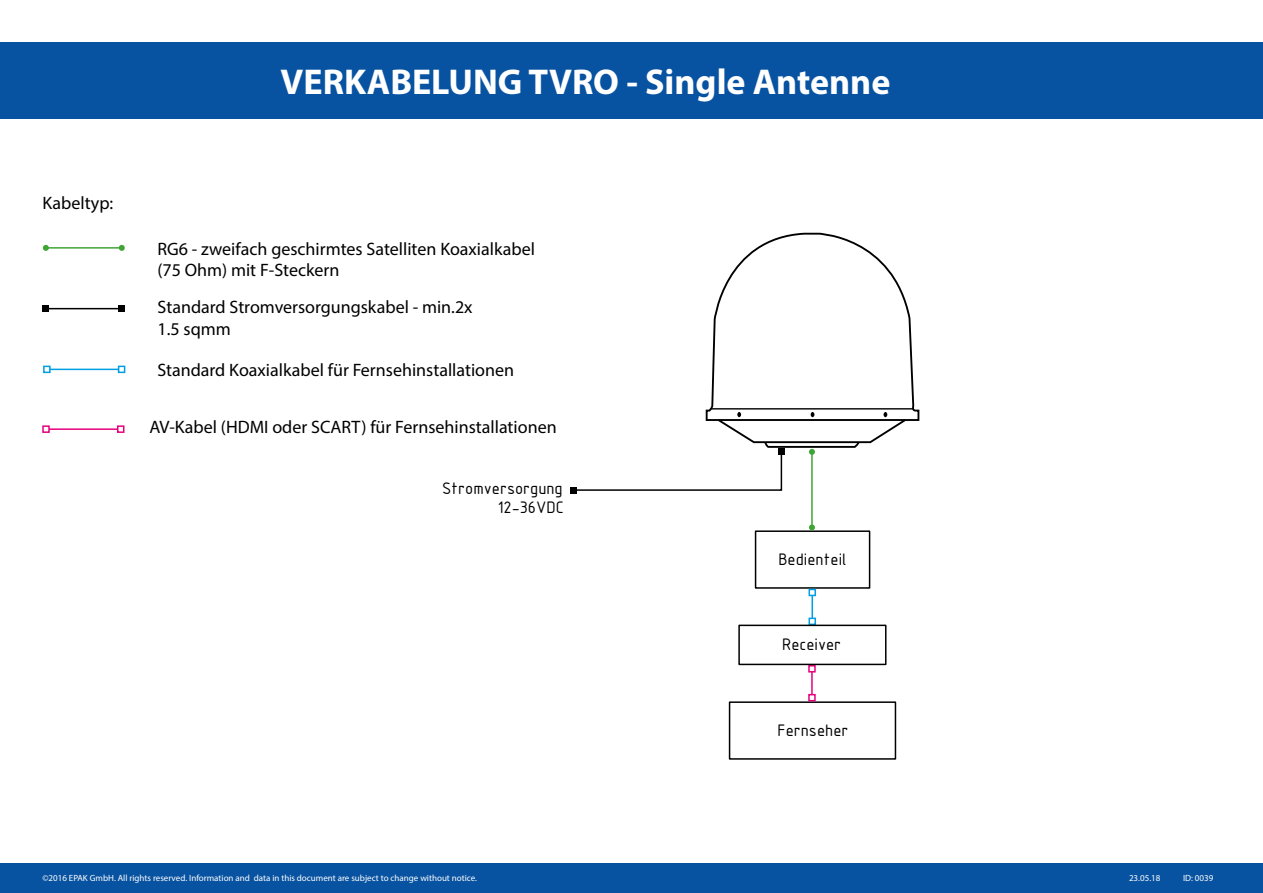
<style>
.page{position:relative;width:1263px;height:893px;background:#fff}
.page>*{position:absolute;margin:0;border:0;box-sizing:border-box;transform-origin:0 0}
.t1{font:700 36px "Myriad Pro";color:#fff}
.t2{font:18px/21.6px "Myriad Pro";color:#000}
.t3{font:18px "ISOCPEUR";color:#000}
.t4{font:9px "Myriad Pro";color:#fff}
</style>
<div class="page">
<div style="left:729px;top:701px;width:167px;height:59px;border:2px solid #000"></div>
<div style="left:0;top:43px;width:1263px;height:76px;background:#0853a1"></div>
<div style="left:0;top:863px;width:1263px;height:30px;background:#0853a1"></div>
<div style="left:755px;top:530px;width:115px;height:59px;border:2px solid #000"></div>
<hr style="left:46px;top:247px;width:76px;height:2px;background:#3fa535">
<svg style="left:43px;top:245px;width:6px;height:6px"></svg>
<svg style="left:119px;top:245px;width:6px;height:6px"></svg>
<hr style="left:45px;top:308px;width:76px;height:1px;background:#000">
<svg style="left:42px;top:306px;width:6px;height:6px"></svg>
<svg style="left:118px;top:306px;width:6px;height:6px"></svg>
<hr style="left:811px;top:452px;width:2px;height:75px;background:#3fa535">
<svg style="left:571px;top:232px;width:349px;height:261px"></svg>
<svg style="left:809px;top:524px;width:6px;height:6px"></svg>
<hr style="left:811px;top:595px;width:2px;height:23px;background:#009fe3">
<div style="left:808px;top:589px;width:8px;height:7px;border:2px solid #009fe3"></div>
<div style="left:808px;top:618px;width:8px;height:7px;border:2px solid #009fe3"></div>
<hr style="left:811px;top:672px;width:2px;height:23px;background:#e6007d">
<div style="left:808px;top:665px;width:8px;height:7px;border:2px solid #e6007d"></div>
<div style="left:808px;top:694px;width:8px;height:7px;border:2px solid #e6007d"></div>
<hr style="left:50px;top:369px;width:69px;height:1px;background:#009fe3">
<div style="left:43px;top:366px;width:8px;height:7px;border:2px solid #009fe3"></div>
<div style="left:118px;top:366px;width:7px;height:7px;border:2px solid #009fe3"></div>
<div style="left:738px;top:625px;width:148px;height:40px;border:2px solid #000"></div>
<hr style="left:49px;top:428px;width:69px;height:2px;background:#e6007d">
<div style="left:42px;top:425px;width:8px;height:8px;border:2px solid #e6007d"></div>
<div style="left:117px;top:425px;width:7px;height:8px;border:2px solid #e6007d"></div>
<h1 class="t1" style="left:281px;top:59px;width:611px">VERKABELUNG TVRO - Single Antenne</h1>
<p class="t2" style="left:43px;top:192px;width:72px">Kabeltyp:</p>
<p class="t2" style="left:157px;top:237px;width:379px">RG6 - zweifach geschirmtes Satelliten Koaxialkabel (75 Ohm) mit F-Steckern</p>
<p class="t2" style="left:158px;top:296px;width:316px">Standard Stromversorgungskabel - min.2x<br>1.5 sqmm</p>
<p class="t2" style="left:157px;top:359px;width:358px">Standard Koaxialkabel für Fernsehinstallationen</p>
<p class="t2" style="left:150px;top:416px;width:409px">AV-Kabel (HDMI oder SCART) für Fernsehinstallationen</p>
<p class="t3" style="left:442px;top:477px;width:122px">Stromversorgung</p>
<p class="t3" style="left:498px;top:496px;width:68px">12-36VDC</p>
<p class="t3" style="left:778px;top:548px;width:70px">Bedienteil</p>
<p class="t3" style="left:782px;top:632px;width:61px">Receiver</p>
<p class="t3" style="left:778px;top:719px;width:72px">Fernseher</p>
<p class="t4" style="left:43px;top:872px;width:436px">©2016 EPAK GmbH. All rights reserved. Information and data in this document are subject to change without notice.</p>
<p class="t4" style="left:1129px;top:872px;width:33px">23.05.18</p>
<p class="t4" style="left:1183px;top:872px;width:32px">ID: 0039</p>
</div>
